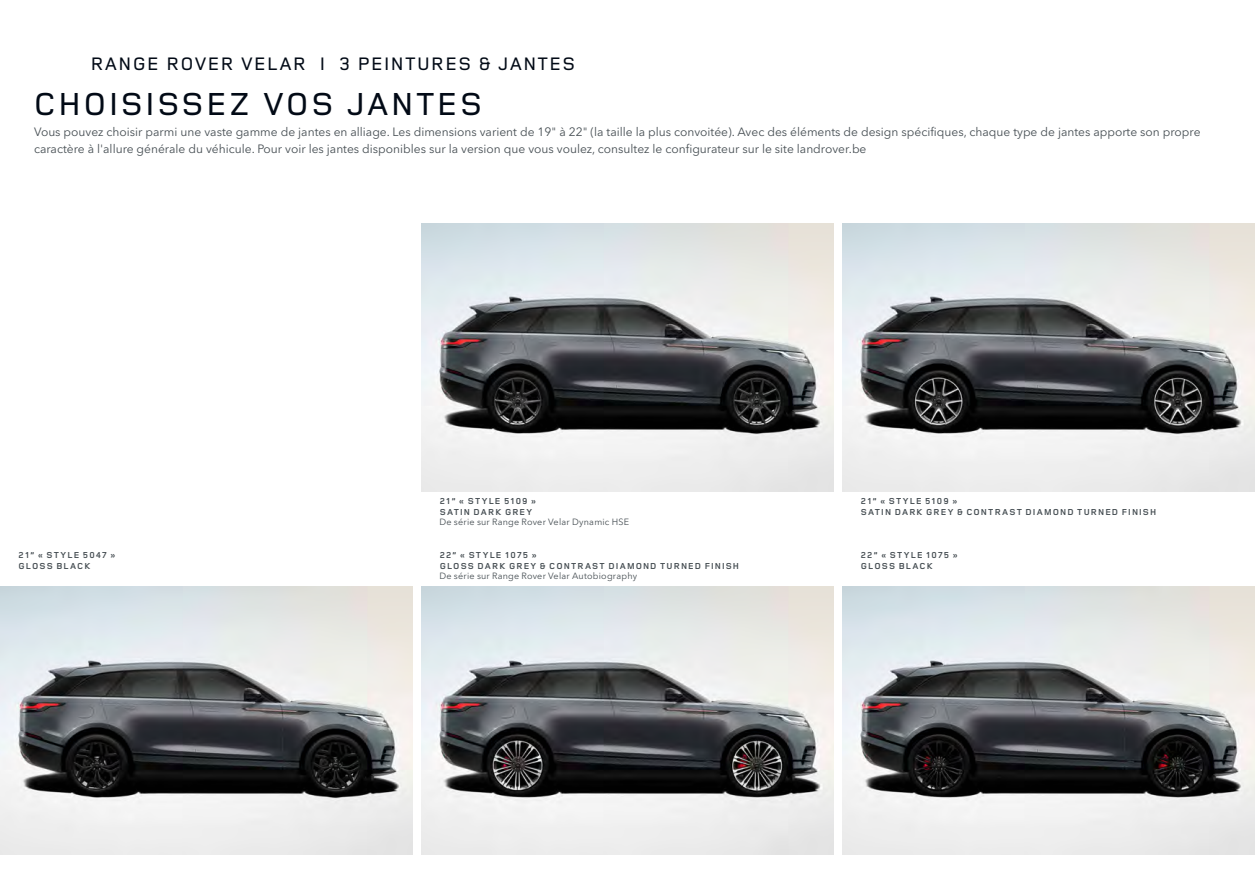
<style>
.page{position:relative;width:1255px;height:893px;background:#fff}
.page>*{position:absolute;margin:0;border:0;box-sizing:border-box;transform-origin:0 0}
.t1{font:500 33px "Land Rover Wide";color:#020a16}
.t2{font:500 18.75px "Land Rover Wide";color:#020a16}
.t3{font:12px/16.5px "Avenir Next W1 G";color:#464e53}
.t4{font:700 9px/10.5px "Land Rover Wide";letter-spacing:.05em;color:#464e53}
.t5{font:9px "Avenir Next W1 G";letter-spacing:.025em;color:#464e53}
</style>
<div class="page">
<img style="left:421px;top:223px;width:412px;height:268px">
<img style="left:842px;top:223px;width:412px;height:268px">
<img style="left:842px;top:587px;width:412px;height:268px">
<img style="left:0;top:587px;width:412px;height:268px">
<img style="left:421px;top:587px;width:412px;height:268px">
<h2 class="t2" style="left:90px;top:50px;width:487px">RANGE ROVER VELAR I 3 PEINTURES &amp; JANTES</h2>
<h1 class="t1" style="left:33px;top:81px;width:452px">CHOISISSEZ VOS JANTES</h1>
<p class="t3" style="left:34px;top:124px;width:1167px">Vous pouvez choisir parmi une vaste gamme de jantes en alliage. Les dimensions varient de 19" à 22" (la taille la plus convoitée). Avec des éléments de design spécifiques, chaque type de jantes apporte son propre caractère à l'allure générale du véhicule. Pour voir les jantes disponibles sur la version que vous voulez, consultez le configurateur sur le site landrover.be</p>
<p class="t4" style="left:439px;top:496px;width:98px">21” « STYLE 5109 »<br>SATIN DARK GREY</p>
<p class="t5" style="left:439px;top:517px;width:191px">De série sur Range Rover Velar Dynamic HSE</p>
<p class="t4" style="left:18px;top:550px;width:99px">21” « STYLE 5047 »<br>GLOSS BLACK</p>
<p class="t4" style="left:439px;top:550px;width:301px">22” « STYLE 1075 »<br>GLOSS DARK GREY &amp; CONTRAST DIAMOND TURNED FINISH</p>
<p class="t5" style="left:439px;top:571px;width:199px">De série sur Range Rover Velar Autobiography</p>
<p class="t4" style="left:860px;top:496px;width:297px">21” « STYLE 5109 »<br>SATIN DARK GREY &amp; CONTRAST DIAMOND TURNED FINISH</p>
<p class="t4" style="left:860px;top:550px;width:99px">22” « STYLE 1075 »<br>GLOSS BLACK</p>
</div>
